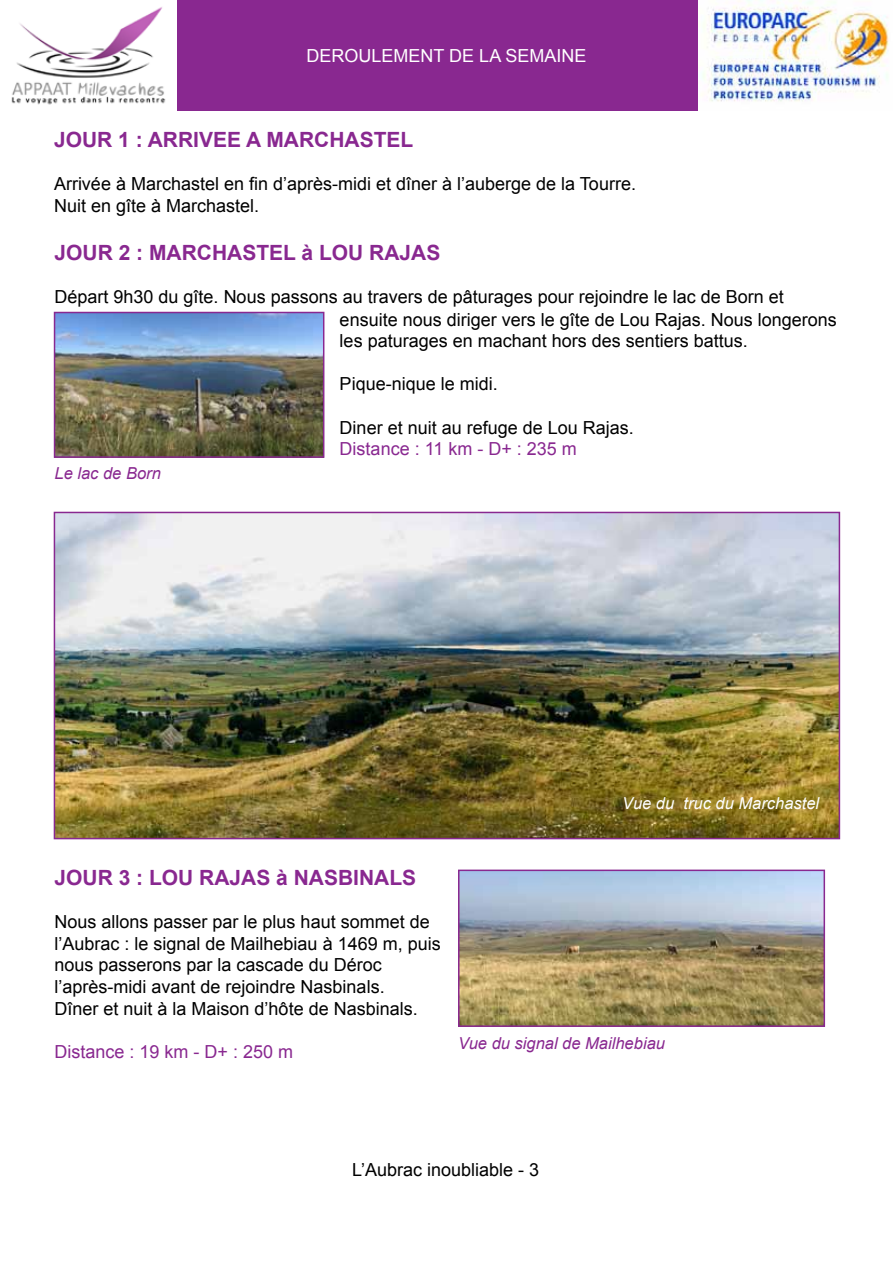
<style>
.page{position:relative;width:893px;height:1263px;background:#fff}
.page>*{position:absolute;margin:0;border:0;box-sizing:border-box;transform-origin:0 0}
.t1{font:700 21px "Arial";color:#892890}
.t2{font:18px/21.6px "Arial";color:#000}
.t3{font:18px "Arial";color:#892890}
.t4{font:18px "Arial";color:#fff}
.t5{font:italic 16.5px "Arial";color:#892890}
.t6{font:italic 16.5px "Arial";color:#fff}
</style>
<div class="page">
<div style="left:0;top:0;width:893px;height:111px;background:#892890"></div>
<img style="left:57px;top:315px;width:264px;height:140px">
<div style="left:54px;top:312px;width:270px;height:146px;border:2px solid #892890"></div>
<img style="left:57px;top:515px;width:780px;height:321px">
<div style="left:54px;top:512px;width:786px;height:327px;border:2px solid #892890"></div>
<img style="left:461px;top:872px;width:361px;height:152px">
<div style="left:458px;top:869px;width:367px;height:158px;border:2px solid #892890"></div>
<img style="left:698px;top:0;width:195px;height:111px">
<img style="left:1px;top:0;width:175px;height:111px">
<img style="left:0;top:0;width:1px;height:111px">
<p class="t4" style="left:307px;top:44px;width:281px">DEROULEMENT DE LA SEMAINE</p>
<p class="t1" style="left:54px;top:126px;width:361px">JOUR 1 : ARRIVEE A MARCHASTEL</p>
<p class="t2" style="left:54px;top:173px;width:583px">Arrivée à Marchastel en fin d’après-midi et dîner à l’auberge de la Tourre.<br>Nuit en gîte à Marchastel.</p>
<p class="t1" style="left:55px;top:238px;width:387px">JOUR 2 : MARCHASTEL à LOU RAJAS</p>
<p class="t2" style="left:55px;top:286px;width:731px">Départ 9h30 du gîte. Nous passons au travers de pâturages pour rejoindre le lac de Born et</p>
<p class="t5" style="left:55px;top:462px;width:108px">Le lac de Born</p>
<p class="t2" style="left:340px;top:309px;width:499px">ensuite nous diriger vers le gîte de Lou Rajas. Nous longerons les paturages en machant hors des sentiers battus.</p>
<p class="t2" style="left:340px;top:373px;width:160px">Pique-nique le midi.</p>
<p class="t2" style="left:340px;top:417px;width:296px">Diner et nuit au refuge de Lou Rajas.</p>
<p class="t3" style="left:340px;top:437px;width:239px">Distance : 11 km - D+ : 235 m</p>
<p class="t6" style="left:622px;top:792px;width:198px">Vue du truc du Marchastel</p>
<p class="t1" style="left:55px;top:863px;width:363px">JOUR 3 : LOU RAJAS à NASBINALS</p>
<p class="t2" style="left:55px;top:911px;width:388px">Nous allons passer par le plus haut sommet de l’Aubrac : le signal de Mailhebiau à 1469 m, puis nous passerons par la cascade du Déroc l’après-midi avant de rejoindre Nasbinals.<br>Dîner et nuit à la Maison d’hôte de Nasbinals.</p>
<p class="t3" style="left:55px;top:1039px;width:240px">Distance : 19 km - D+ : 250 m</p>
<p class="t5" style="left:458px;top:1032px;width:208px">Vue du signal de Mailhebiau</p>
<p class="t2" style="left:352px;top:1159px;width:189px">L’Aubrac inoubliable - 3</p>
</div>
